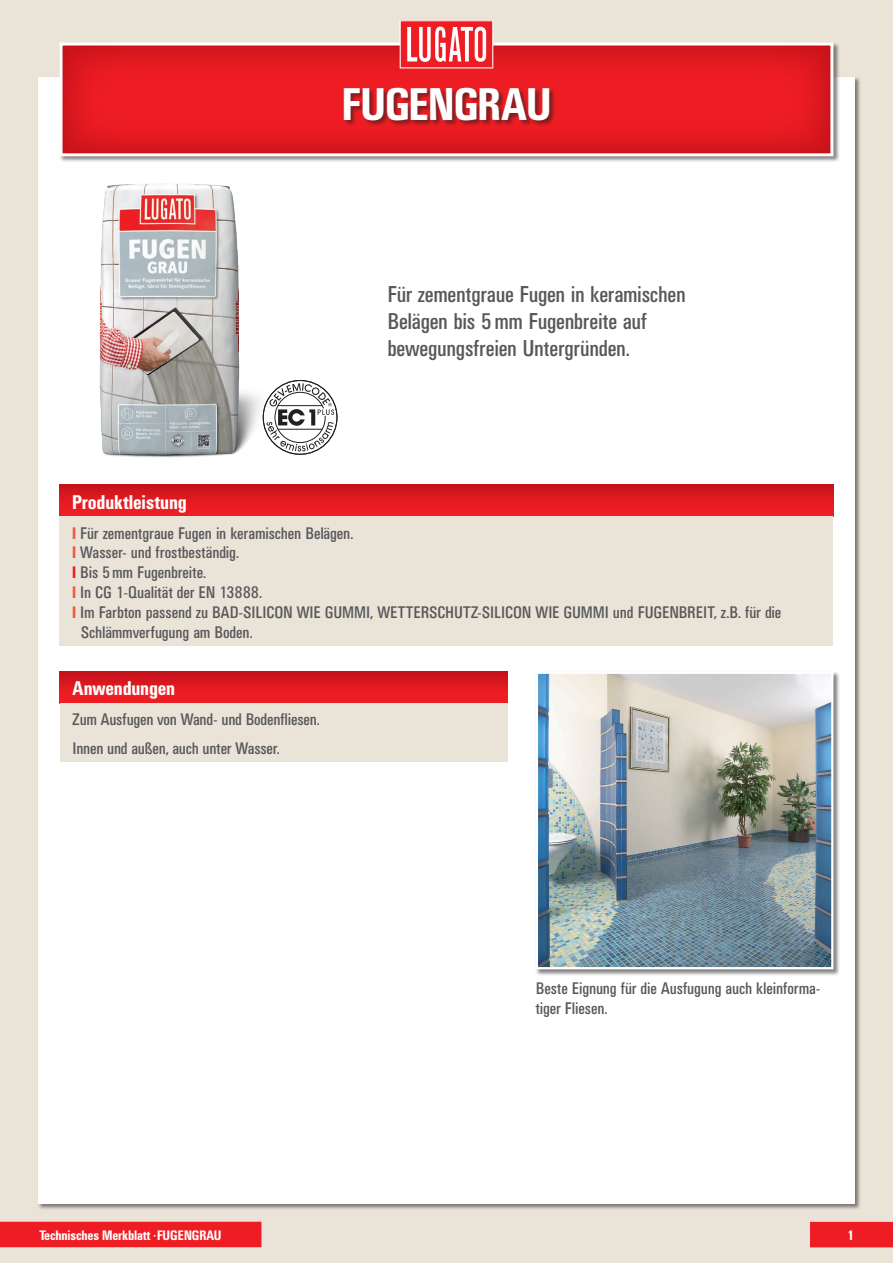
<style>
.page{position:relative;width:893px;height:1263px;background:#e9e3d8}
.page>*{position:absolute;margin:0;border:0;box-sizing:border-box;transform-origin:0 0}
.t1{font:500 condensed 45px "UN11";color:#fff}
.t2{font:condensed 22.5px/27px "UN11";letter-spacing:-.005em;color:#57585a}
.t3{font:500 condensed 19.5px "UN11";letter-spacing:.005em;color:#fff}
.t4{font:condensed 16.5px/19.8px "UN11";color:#57585a}
.t5{font:500 condensed 13.5px "UN11";color:#fff}
.s1{font-weight:500;color:#f0593e}
.s2{font-weight:500;color:#ee1d23}
</style>
<div class="page">
<div style="left:38px;top:77px;width:817px;height:1126px;background:#fff"></div>
<div style="left:810px;top:1222px;width:83px;height:25px;background:#ee1d23"></div>
<div style="left:0;top:1222px;width:261px;height:25px;background:#ee1d23"></div>
<div style="left:59px;top:42px;width:781px;height:121px;background:#231f20;opacity:.55"></div>
<svg style="left:60px;top:43px;width:773px;height:113px;background:#e5272d"></svg>
<div style="left:344px;top:87px;width:212px;height:40px;background:#231f20;opacity:.55"></div>
<div style="left:400px;top:21px;width:93px;height:47px;background:#ee1d23"></div>
<div style="left:400px;top:20px;width:93px;height:48px;border:1px solid #fff"></div>
<svg style="left:407px;top:27px;width:79px;height:35px"></svg>
<div style="left:59px;top:485px;width:774px;height:32px;background:linear-gradient(to bottom,#cb141d,#f51f24)"></div>
<div style="left:59px;top:517px;width:774px;height:129px;background:#e9e3d8"></div>
<div style="left:535px;top:671px;width:305px;height:305px;background:#231f20;opacity:.55"></div>
<img style="left:539px;top:675px;width:291px;height:291px">
<div style="left:536px;top:672px;width:297px;height:297px;border:2px solid #fff"></div>
<svg style="left:60px;top:672px;width:447px;height:31px;background:#df1920"></svg>
<div style="left:60px;top:703px;width:447px;height:59px;background:#e9e3d8"></div>
<img style="left:99px;top:183px;width:164px;height:275px">
<svg style="left:263px;top:380px;width:74px;height:75px"></svg>
<h1 class="t1" style="left:342px;top:79px;width:211px">FUGENGRAU</h1>
<h2 class="t2" style="left:387px;top:281px;width:300px">Für zementgraue Fugen in keramischen<br>Belägen bis 5mm Fugenbreite auf bewegungsfreien Untergründen.</h2>
<p class="t3" style="left:72px;top:491px;width:116px">Produktleistung</p>
<p class="t4" style="left:72px;top:523px;width:283px"><span class="s1">I</span> Für zementgraue Fugen in keramischen Belägen.</p>
<p class="t4" style="left:72px;top:543px;width:168px"><span class="s1">I</span> Wasser- und frostbeständig.</p>
<p class="t4" style="left:72px;top:562px;width:136px"><span class="s2">I</span> Bis 5mm Fugenbreite.</p>
<p class="t4" style="left:72px;top:582px;width:191px"><span class="s1">I</span> In CG 1-Qualität der EN 13888.</p>
<p class="t4" style="left:72px;top:602px;width:711px"><span class="s1">I</span> Im Farbton passend zu BAD-SILICON WIE GUMMI, WETTERSCHUTZ-SILICON WIE GUMMI und FUGENBREIT, z.B. für die</p>
<p class="t4" style="left:81px;top:622px;width:173px">Schlämmverfugung am Boden.</p>
<p class="t3" style="left:73px;top:677px;width:104px">Anwendungen</p>
<p class="t4" style="left:73px;top:705px;width:249px;line-height:28.3px">Zum Ausfugen von Wand- und Bodenfliesen.<br>Innen und außen, auch unter Wasser.</p>
<p class="t4" style="left:536px;top:978px;width:286px">Beste Eignung für die Ausfugung auch kleinforma&shy;tiger Fliesen.</p>
<p class="t5" style="left:39px;top:1227px;width:184px">Technisches Merkblatt <sup>•</sup> FUGENGRAU</p>
<p class="t5" style="left:847px;top:1227px;width:8px">1</p>
</div>
